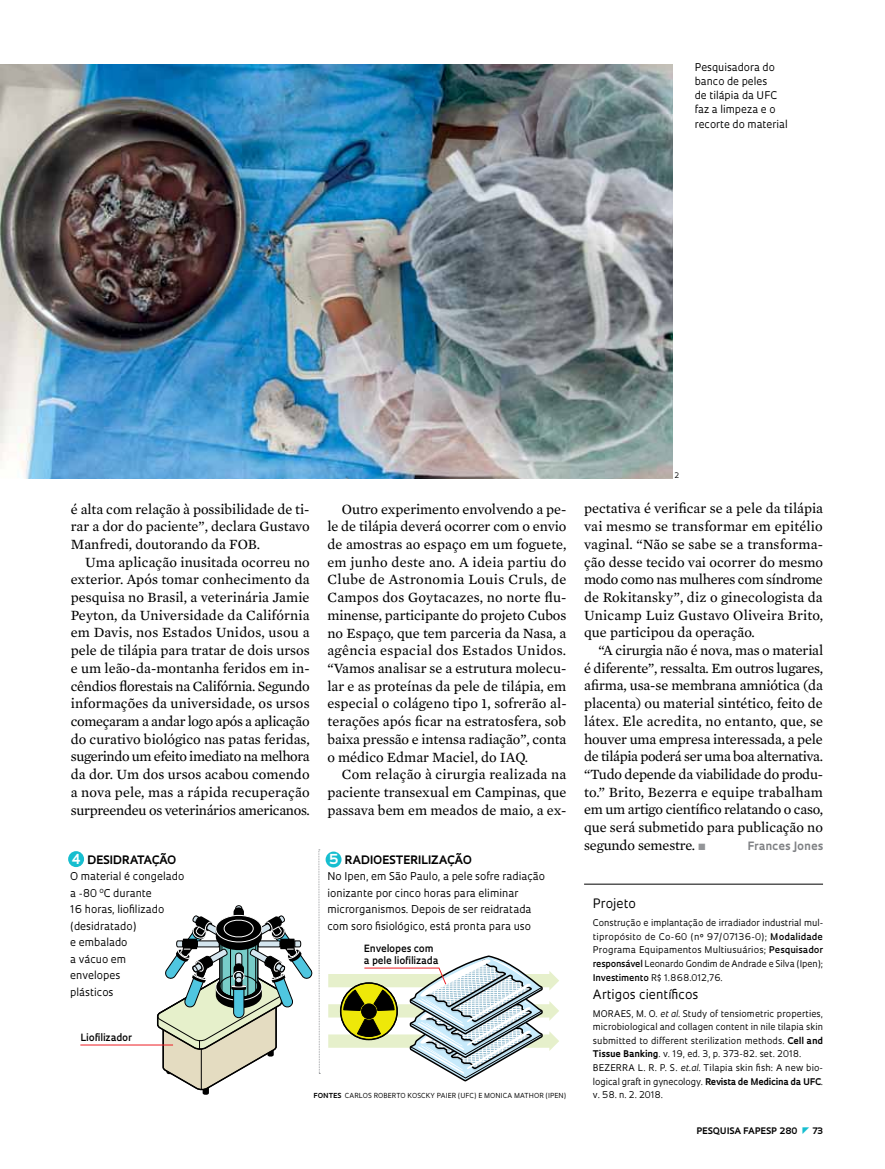
<style>
.page{position:relative;width:885px;height:1169px;background:#fff}
.page>*{position:absolute;margin:0;border:0;box-sizing:border-box;transform-origin:0 0}
.t1{font:14.4px/17.7px "Mercury Text G2";color:#000;text-align:justify}
.t2{font:700 13.5px "Oculum";color:#fff}
.t3{font:12.6px "Oculum";color:#000}
.t4{font:700 11.4px "Oculum";letter-spacing:.01em;color:#000}
.t5{font:700 11.25px "Oculum";letter-spacing:.01em;color:#808285}
.t6{font:10.5px/16.5px "Oculum";color:#000}
.t7{font:10.35px/14.1px "Oculum";color:#000}
.t8{font:600 9.75px/12px "Oculum";color:#000}
.t9{font:9px/13.6px "Oculum";letter-spacing:.01em;color:#000;text-align:justify}
.t10{font:700 8.7px "Oculum";letter-spacing:.015em;color:#000}
.t11{font:7.35px "Oculum";color:#000}
.t12{font:6.75px "Oculum";letter-spacing:.02em;color:#000}
.s1{font-weight:700}
.s2{color:#939598}
.s3{font-weight:600}
.s4{font-style:italic}
</style>
<div class="page">
<svg style="left:156px;top:905px;width:157px;height:190px"></svg>
<hr style="left:584px;top:884px;width:239px;height:1px;background:#000">
<img style="left:0;top:64px;width:673px;height:414px">
<svg style="left:319px;top:849px;width:1px;height:225px"></svg>
<div style="left:68px;top:851px;width:16px;height:16px;background:#16becf;border-radius:50%"></div>
<div style="left:326px;top:851px;width:16px;height:16px;background:#16becf;border-radius:50%"></div>
<svg style="left:328px;top:955px;width:231px;height:127px"></svg>
<hr style="left:80px;top:1044px;width:93px;height:1px;background:#ed1d24">
<p class="t7" style="left:695px;top:60px;width:95px">Pesquisadora do banco de peles<br>de tilápia da UFC faz a limpeza e o recorte do material</p>
<p class="t1" style="left:71px;top:499px;width:240px">é alta com relação à possibilidade de ti&shy;rar a dor do paciente”, declara Gustavo Manfredi, doutorando da FOB.</p>
<p class="t1" style="left:71px;top:552px;width:241px;text-indent:14px">Uma aplicação inusitada ocorreu no exterior. Após tomar conhecimento da pesquisa no Brasil, a veterinária Jamie Peyton, da Universidade da Califórnia em Davis, nos Estados Unidos, usou a pele de tilápia para tratar de dois ursos e um leão-da-montanha feridos em in&shy;cêndios florestais na Califórnia. Segundo informações da universidade, os ursos começaram a andar logo após a aplicação do curativo biológico nas patas feridas, sugerindo um efeito imediato na melhora da dor. Um dos ursos acabou comendo a nova pele, mas a rápida recuperação surpreendeu os veterinários americanos.</p>
<p class="t1" style="left:327px;top:499px;width:241px;text-indent:14px">Outro experimento envolvendo a pe&shy;le de tilápia deverá ocorrer com o envio de amostras ao espaço em um foguete, em junho deste ano. A ideia partiu do Clube de Astronomia Louis Cruls, de Campos dos Goytacazes, no norte flu&shy;minense, participante do projeto Cubos no Espaço, que tem parceria da Nasa, a agência espacial dos Estados Unidos. “Vamos analisar se a estrutura molecu&shy;lar e as proteínas da pele de tilápia, em especial o colágeno tipo 1, sofrerão al&shy;terações após ficar na estratosfera, sob baixa pressão e intensa radiação”, conta o médico Edmar Maciel, do IAQ.</p>
<p class="t1" style="left:327px;top:765px;width:241px;text-indent:14px">Com relação à cirurgia realizada na paciente transexual em Campinas, que passava bem em meados de maio, a ex-</p>
<p class="t4" style="left:87px;top:852px;width:74px">DESIDRATAÇÃO</p>
<p class="t6" style="left:70px;top:868px;width:116px">O material é congelado a -80 <sup>o</sup>C durante<br>16 horas, liofilizado (desidratado)<br>e embalado<br>a vácuo em<br>envelopes<br>plásticos</p>
<p class="t4" style="left:344px;top:852px;width:112px">RADIOESTERILIZAÇÃO</p>
<p class="t6" style="left:327px;top:868px;width:219px">No Ipen, em São Paulo, a pele sofre radiação ionizante por cinco horas para eliminar microrganismos. Depois de ser reidratada com soro fisiológico, está pronta para uso</p>
<p class="t2" style="left:71px;top:849px;width:11px">4</p>
<p class="t2" style="left:329px;top:850px;width:11px">5</p>
<p class="t8" style="left:364px;top:942px;width:76px">Envelopes com a pele liofilizada</p>
<p class="t8" style="left:80px;top:1030px;width:53px">Liofilizador</p>
<p class="t12" style="left:314px;top:1091px;width:66px"><span class="s1">Fontes</span> Carlos Robe</p>
<p class="t12" style="left:392px;top:1091px;width:104px">rto Koscky Paier (UFC) e Monica</p>
<p class="t12" style="left:514px;top:1091px;width:42px">Mathor (Ipen</p>
<p class="t12" style="left:564px;top:1091px;width:4px">)</p>
<p class="t11" style="left:675px;top:471px;width:6px">2</p>
<p class="t1" style="left:584px;top:499px;width:241px">pectativa é verificar se a pele da tilápia vai mesmo se transformar em epitélio vaginal. “Não se sabe se a transforma&shy;ção desse tecido vai ocorrer do mesmo modo como nas mulheres com síndrome de Rokitansky”, diz o ginecologista da Unicamp Luiz Gustavo Oliveira Brito, que participou da operação.</p>
<p class="t1" style="left:584px;top:640px;width:241px;text-indent:14px">“A cirurgia não é nova, mas o material é diferente”, ressalta. Em outros lugares, afirma, usa-se membrana amniótica (da placenta) ou material sintético, feito de látex. Ele acredita, no entanto, que, se houver uma empresa interessada, a pele de tilápia poderá ser uma boa alternativa. “Tudo depende da viabilidade do produ&shy;to.” Brito, Bezerra e equipe trabalham em um artigo científico relatando o caso, que será submetido para publicação no segundo semestre. <span class="s2">■</span></p>
<p class="t5" style="left:748px;top:838px;width:77px">Frances Jones</p>
<p class="t3" style="left:593px;top:895px;width:45px">Projeto</p>
<p class="t9" style="left:593px;top:915px;width:232px">Construção e implantação de irradiador industrial mul&shy;tipropósito de Co-60 (nº 97/07136-0); <span class="s3">Modalidade </span>Programa Equipamentos Multiusuários; <span class="s3">Pesquisador responsável</span> Leonardo Gondim de Andrade e Silva (Ipen); <span class="s3">Investimento</span> R$ 1.868.012,76.</p>
<p class="t3" style="left:593px;top:985px;width:107px">Artigos científicos</p>
<p class="t9" style="left:593px;top:1006px;width:232px;text-align:left">MORAES, M. O. <span class="s4">et al</span>. Study of tensiometric properties, microbiological and collagen content in nile tilapia skin submitted to different sterilization methods. <span class="s1">Cell and Tissue Banking</span>. v. 19, ed. 3, p. 373-82. set. 2018.<br>BEZERRA L. R. P. S. <span class="s4">et.al</span>. Tilapia skin fish: A new bio&shy;logical graft in gynecology. <span class="s1">Revista de Medicina da UFC</span>. v. 58. n. 2. 2018.</p>
<p class="t10" style="left:696px;top:1124px;width:103px">pESQUISA FAPESP 280</p>
<p class="t10" style="left:812px;top:1124px;width:12px">73</p>
</div>
